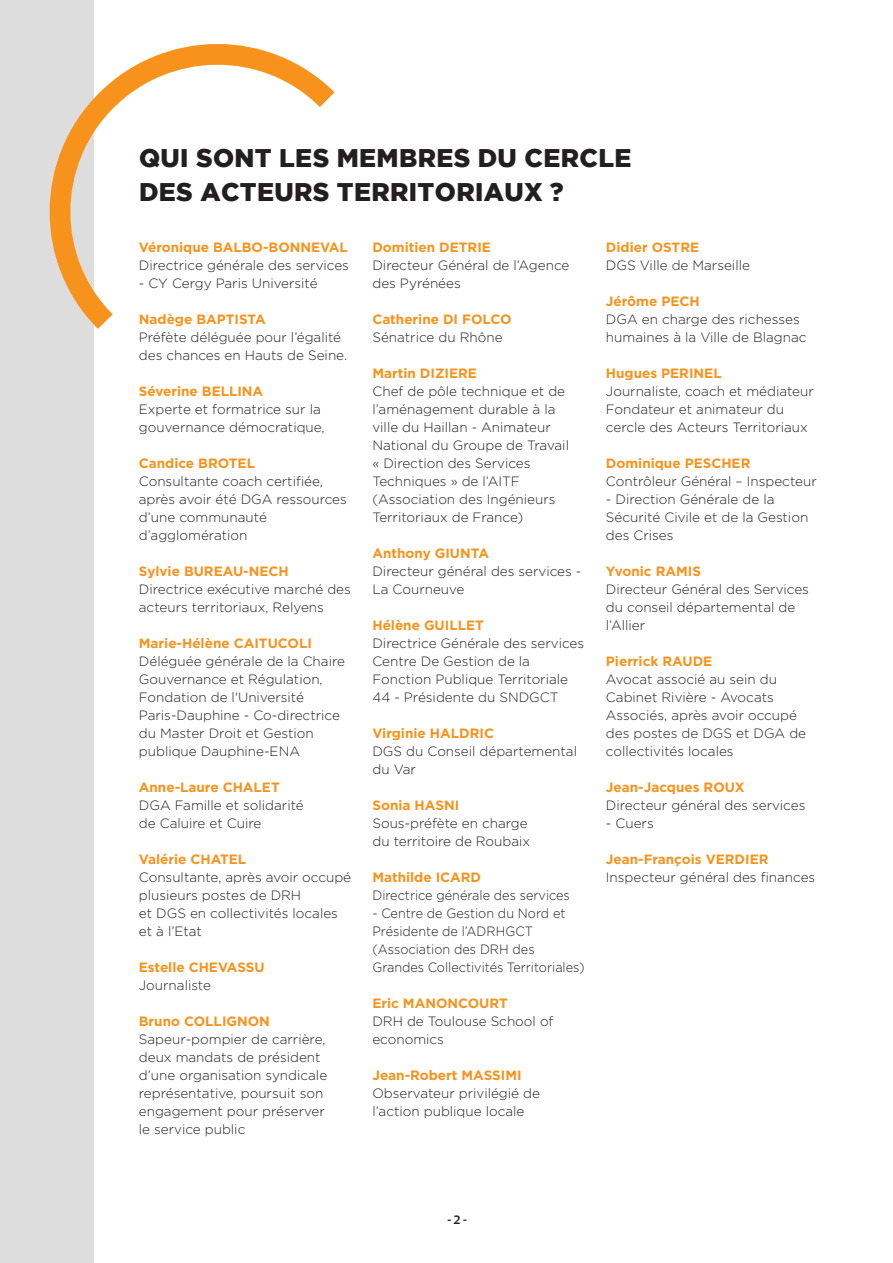
<style>
.page{position:relative;width:893px;height:1263px;background:#fff}
.page>*{position:absolute;margin:0;border:0;box-sizing:border-box;transform-origin:0 0}
.t1{font:900 25.5px/34.5px "Gotham";letter-spacing:.015em;color:#231f20}
.t2{font:300 13.5px/18px "Gotham";color:#231f20}
.t3{font:700 13.5px "Gotham";color:#f7931d}
.t4{font:300 13.5px/18px "Gotham";color:#231f20;scale:.94 1}
.t5{font:500 12px "Apex New";color:#231f20}
.s1{font-size:13.5px}
</style>
<div class="page">
<div style="left:0;top:0;width:94px;height:1263px;background:#ddd"></div>
<svg style="left:49px;top:44px;width:286px;height:285px"></svg>
<h1 class="t1" style="left:139px;top:140px;width:494px">QUI SONT LES MEMBRES DU CERCLE<br>DES ACTEURS TERRITORIAUX ?</h1>
<p class="t3" style="left:139px;top:238px;width:211px">Véronique BALBO-BONNEVAL</p>
<p class="t2" style="left:139px;top:256px;width:212px">Directrice générale des services</p>
<p class="t2" style="left:139px;top:274px;width:180px">- CY Cergy Paris Université</p>
<p class="t3" style="left:139px;top:310px;width:128px">Nadège BAPTISTA</p>
<p class="t2" style="left:139px;top:328px;width:210px">Préfète déléguée pour l’égalité des chances en Hauts de Seine.</p>
<p class="t3" style="left:139px;top:382px;width:126px">Séverine BELLINA</p>
<p class="t2" style="left:139px;top:400px;width:187px">Experte et formatrice sur la gouvernance démocratique,</p>
<p class="t3" style="left:139px;top:454px;width:118px">Candice BROTEL</p>
<p class="t2" style="left:139px;top:472px;width:209px">Consultante coach certifiée, après avoir été DGA ressources d’une communauté d’agglomération</p>
<p class="t3" style="left:139px;top:562px;width:151px">Sylvie BUREAU-NECH</p>
<p class="t2" style="left:139px;top:580px;width:213px">Directrice exécutive marché des acteurs territoriaux, Relyens</p>
<p class="t3" style="left:139px;top:634px;width:175px">Marie-Hélène CAITUCOLI</p>
<p class="t2" style="left:139px;top:652px;width:208px">Déléguée générale de la Chaire<br>Gouvernance et Régulation,<br>Fondation de l'Université<br>Paris-Dauphine - Co-directrice du Master Droit et Gestion publique Dauphine-ENA</p>
<p class="t3" style="left:139px;top:778px;width:142px">Anne-Laure CHALET</p>
<p class="t2" style="left:139px;top:796px;width:166px">DGA Famille et solidarité de Caluire et Cuire</p>
<p class="t3" style="left:139px;top:850px;width:109px">Valérie CHATEL</p>
<p class="t2" style="left:139px;top:868px;width:214px">Consultante, après avoir occupé plusieurs postes de DRH<br>et DGS en collectivités locales et à l’Etat</p>
<p class="t3" style="left:139px;top:958px;width:127px">Estelle CHEVASSU</p>
<p class="t2" style="left:139px;top:976px;width:74px">Journaliste</p>
<p class="t3" style="left:139px;top:1012px;width:133px">Bruno COLLIGNON</p>
<p class="t2" style="left:139px;top:1030px;width:190px">Sapeur-pompier de carrière, deux mandats de président d’une organisation syndicale représentative, poursuit son engagement pour préserver le service public</p>
<p class="t3" style="left:372px;top:238px;width:120px">Domitien DETRIE</p>
<p class="t2" style="left:372px;top:256px;width:198px">Directeur Général de l’Agence des Pyrénées</p>
<p class="t3" style="left:372px;top:310px;width:141px">Catherine DI FOLCO</p>
<p class="t2" style="left:372px;top:328px;width:132px">Sénatrice du Rhône</p>
<p class="t3" style="left:372px;top:364px;width:106px">Martin DIZIERE</p>
<p class="t2" style="left:372px;top:382px;width:198px">Chef de pôle technique et de l’aménagement durable à la ville du Haillan - Animateur<br>National du Groupe de Travail « Direction des Services<br>Techniques » de l’AITF (Association des Ingénieurs<br>Territoriaux de France)</p>
<p class="t3" style="left:372px;top:544px;width:118px">Anthony GIUNTA</p>
<p class="t2" style="left:372px;top:562px;width:210px">Directeur général des services -<br>La Courneuve</p>
<p class="t3" style="left:372px;top:616px;width:113px">Hélène GUILLET</p>
<p class="t2" style="left:372px;top:634px;width:213px">Directrice Générale des services<br>Centre De Gestion de la<br>Fonction Publique Territoriale<br>44 - Présidente du SNDGCT</p>
<p class="t3" style="left:372px;top:724px;width:123px">Virginie HALDRIC</p>
<p class="t2" style="left:372px;top:742px;width:206px">DGS du Conseil départemental du Var</p>
<p class="t3" style="left:372px;top:796px;width:88px">Sonia HASNI</p>
<p class="t2" style="left:372px;top:814px;width:159px">Sous-préfète en charge du territoire de Roubaix</p>
<p class="t3" style="left:372px;top:868px;width:110px">Mathilde ICARD</p>
<p class="t4" style="left:372px;top:886px;width:212px">Directrice générale des services</p>
<p class="t4" style="left:372px;top:904px;width:227px">- Centre de Gestion du Nord et<br>Présidente de l’ADRHGCT (Association des DRH des<br>Grandes Collectivités Territoriales)</p>
<p class="t3" style="left:372px;top:994px;width:137px">Eric MANONCOURT</p>
<p class="t2" style="left:372px;top:1012px;width:183px">DRH de Toulouse School of economics</p>
<p class="t3" style="left:372px;top:1066px;width:151px">Jean-Robert MASSIMI</p>
<p class="t2" style="left:372px;top:1084px;width:169px">Observateur privilégié de l’action publique locale</p>
<p class="t3" style="left:606px;top:238px;width:95px">Didier OSTRE</p>
<p class="t2" style="left:606px;top:256px;width:145px">DGS Ville de Marseille</p>
<p class="t3" style="left:606px;top:292px;width:95px">Jérôme PECH</p>
<p class="t2" style="left:606px;top:310px;width:202px">DGA en charge des richesses humaines à la Ville de Blagnac</p>
<p class="t3" style="left:606px;top:364px;width:117px">Hugues PERINEL</p>
<p class="t2" style="left:606px;top:382px;width:209px">Journaliste, coach et médiateur<br>Fondateur et animateur du cercle des Acteurs Territoriaux</p>
<p class="t3" style="left:606px;top:454px;width:146px">Dominique PESCHER</p>
<p class="t2" style="left:606px;top:472px;width:212px">Contrôleur Général – Inspecteur</p>
<p class="t2" style="left:606px;top:490px;width:204px">- Direction Générale de la<br>Sécurité Civile et de la Gestion des Crises</p>
<p class="t3" style="left:606px;top:562px;width:97px">Yvonic RAMIS</p>
<p class="t2" style="left:606px;top:580px;width:205px">Directeur Général des Services du conseil départemental de l’Allier</p>
<p class="t3" style="left:606px;top:652px;width:108px">Pierrick RAUDE</p>
<p class="t2" style="left:606px;top:670px;width:202px">Avocat associé au sein du<br>Cabinet Rivière - Avocats<br>Associés, après avoir occupé des postes de DGS et DGA de collectivités locales</p>
<p class="t3" style="left:606px;top:778px;width:140px">Jean-Jacques ROUX</p>
<p class="t2" style="left:606px;top:796px;width:201px">Directeur général des services</p>
<p class="t2" style="left:606px;top:814px;width:49px">- Cuers</p>
<p class="t3" style="left:606px;top:850px;width:164px">Jean-François VERDIER</p>
<p class="t2" style="left:606px;top:868px;width:211px">Inspecteur général des finances</p>
<p class="t5" style="left:447px;top:1212px;width:21px">- <span class="s1">2</span> -</p>
</div>
